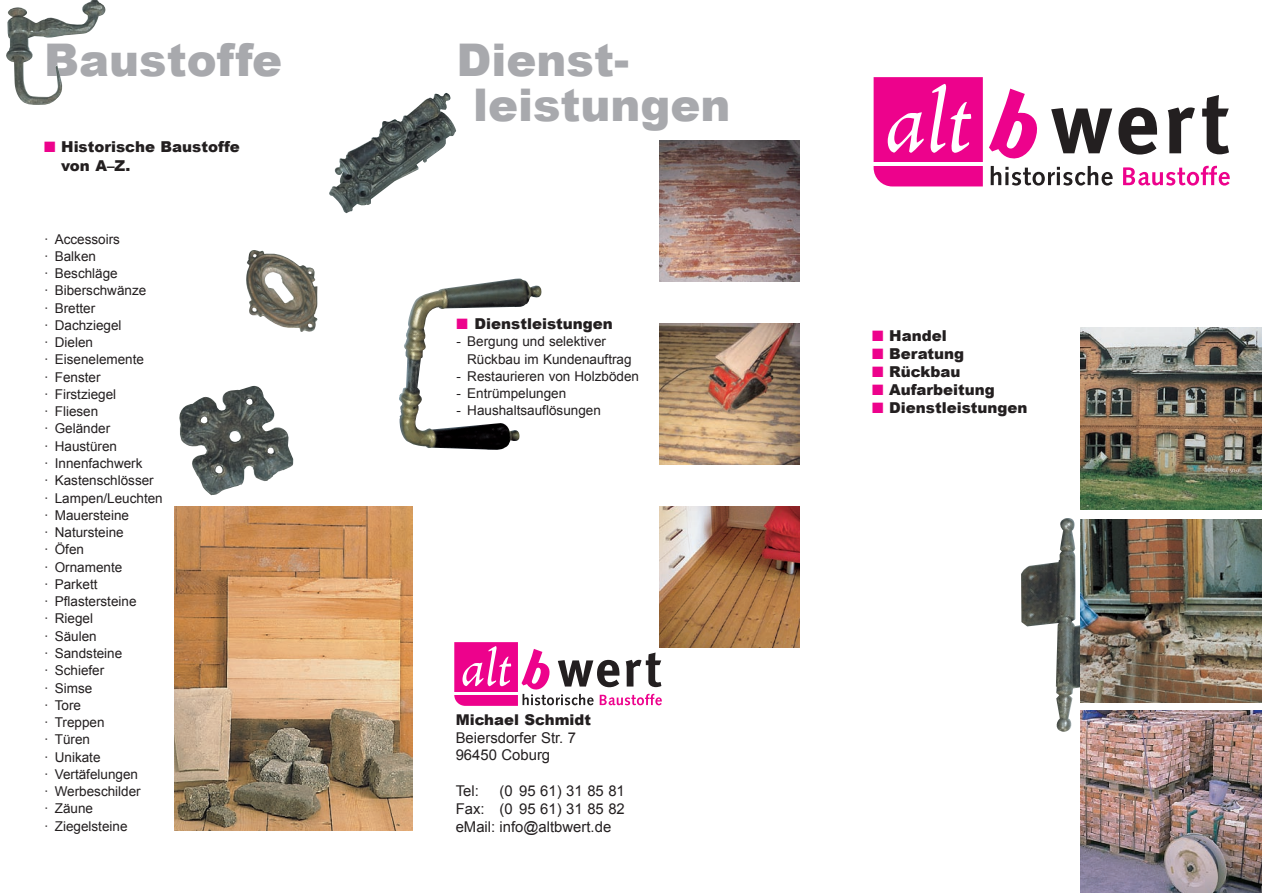
<style>
.page{position:relative;width:1262px;height:893px;background:#fff}
.page>*{position:absolute;margin:0;border:0;box-sizing:border-box;transform-origin:0 0}
.t1{font:900 45px/45px "Arial";color:#a8a9ad}
.t2{font:900 15px/18px "Arial";color:#231f20}
.t3{font:14.85px/17.9px "Arial";color:#231f20}
.t4{font:900 14.85px "Arial";color:#231f20}
.t5{font:13.5px/17.2px "Arial";color:#231f20}
.s1{color:#ed028c}
</style>
<div class="page">
<img style="left:1021px;top:518px;width:86px;height:213px">
<img style="left:1080px;top:328px;width:182px;height:181px">
<img style="left:1080px;top:710px;width:182px;height:182px">
<img style="left:1080px;top:519px;width:182px;height:183px">
<img style="left:174px;top:506px;width:239px;height:323px">
<img style="left:329px;top:93px;width:127px;height:120px">
<img style="left:179px;top:386px;width:114px;height:110px">
<img style="left:246px;top:250px;width:72px;height:82px">
<img style="left:6px;top:0;width:100px;height:105px">
<svg style="left:874px;top:77px;width:109px;height:109px"></svg>
<svg style="left:989px;top:89px;width:241px;height:96px"></svg>
<hr style="left:849px;top:162px;width:137px;height:4px;background:#fff">
<svg style="left:454px;top:642px;width:208px;height:63px"></svg>
<hr style="left:440px;top:691px;width:80px;height:2px;background:#fff">
<img style="left:659px;top:140px;width:141px;height:141px">
<img style="left:659px;top:323px;width:141px;height:141px">
<img style="left:659px;top:506px;width:141px;height:140px">
<img style="left:399px;top:278px;width:143px;height:172px">
<h1 class="t1" style="left:44px;top:36px;width:239px">Baustoffe</h1>
<h1 class="t1" style="left:473px;top:36px;width:259px;text-indent:-17px">Dienst&shy;leistungen</h1>
<p class="t2" style="left:61px;top:138px;width:180px;text-indent:-17px"><span class="s1">■</span> Historische Baustoffe von A–Z.</p>
<p class="t5" style="left:44px;top:230px;width:120px">· Accessoirs<br>· Balken<br>· Beschläge<br>· Biberschwänze<br>· Bretter<br>· Dachziegel<br>· Dielen<br>· Eisenelemente<br>· Fenster<br>· Firstziegel<br>· Fliesen<br>· Geländer<br>· Haustüren<br>· Innenfachwerk<br>· Kastenschlösser<br>· Lampen/Leuchten · Mauersteine<br>· Natursteine<br>· Öfen<br>· Ornamente<br>· Parkett<br>· Pflastersteine<br>· Riegel<br>· Säulen<br>· Sandsteine<br>· Schiefer<br>· Simse<br>· Tore<br>· Treppen<br>· Türen<br>· Unikate<br>· Vertäfelungen<br>· Werbeschilder<br>· Zäune<br>· Ziegelsteine</p>
<p class="t2" style="left:457px;top:314px;width:158px"><span class="s1">■</span> Dienstleistungen</p>
<p class="t5" style="left:467px;top:333px;width:166px;text-indent:-11px">- Bergung und selektiver<br>Rückbau im Kundenauftrag</p>
<p class="t5" style="left:457px;top:367px;width:184px">- Restaurieren von Holzböden</p>
<p class="t5" style="left:457px;top:385px;width:111px">- Entrümpelungen</p>
<p class="t5" style="left:457px;top:402px;width:146px">- Haushaltsauflösungen</p>
<p class="t4" style="left:456px;top:708px;width:137px">Michael Schmidt</p>
<p class="t3" style="left:456px;top:728px;width:122px">Beiersdorfer Str. 7<br>96450 Coburg</p>
<p class="t3" style="left:456px;top:781px;width:25px">Tel:</p>
<p class="t3" style="left:456px;top:781px;width:171px;text-align:justify;text-indent:44px">(0 95 61) 31 85 81<br>Fax: (0 95 61) 31 85 82 eMail: info@altbwert.de</p>
<p class="t2" style="left:872px;top:326px;width:76px"><span class="s1">■</span> Handel</p>
<p class="t2" style="left:872px;top:344px;width:94px"><span class="s1">■</span> Beratung</p>
<p class="t2" style="left:872px;top:362px;width:90px"><span class="s1">■</span> Rückbau</p>
<p class="t2" style="left:872px;top:380px;width:124px"><span class="s1">■</span> Aufarbeitung</p>
<p class="t2" style="left:872px;top:398px;width:157px"><span class="s1">■</span> Dienstleistungen</p>
</div>
